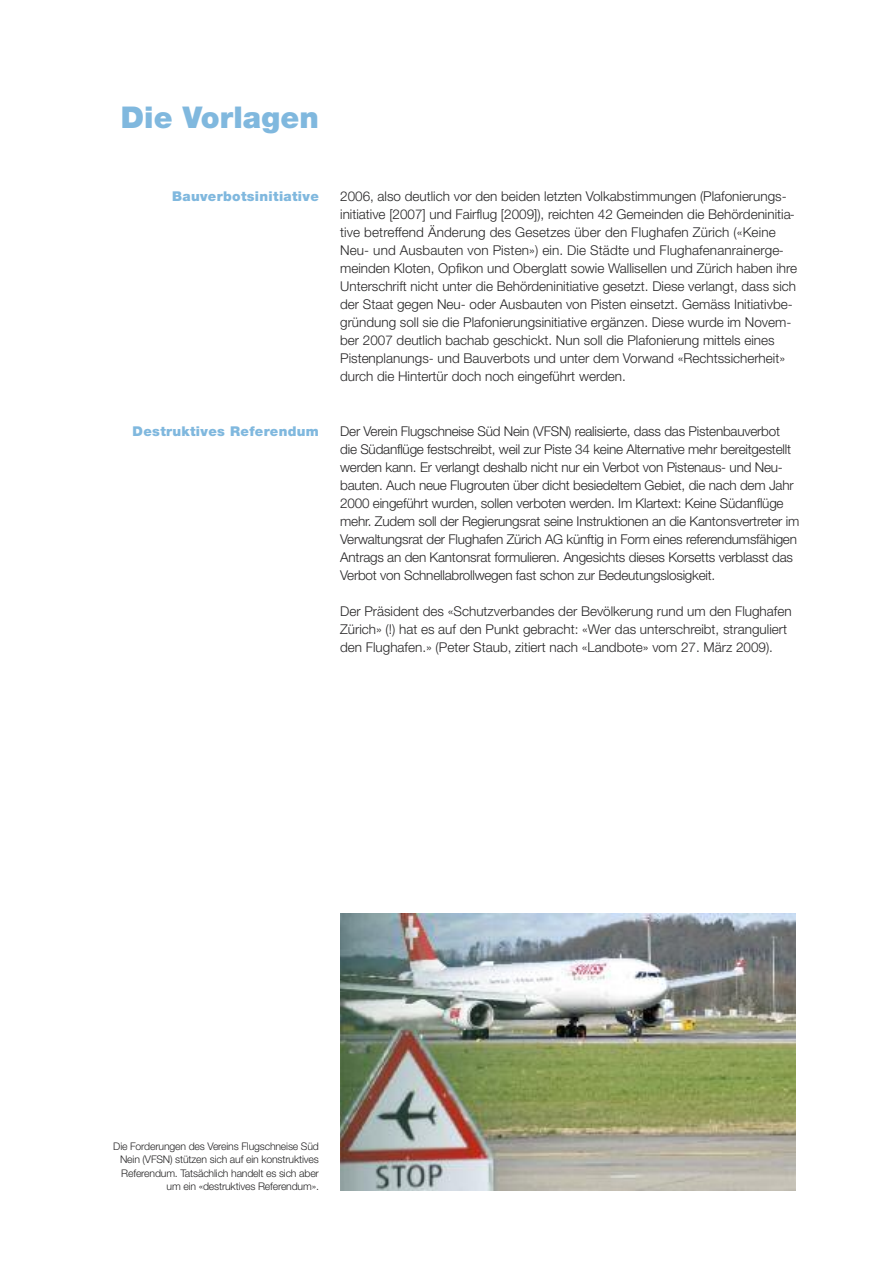
<style>
.page{position:relative;width:893px;height:1263px;background:#fff}
.page>*{position:absolute;margin:0;border:0;box-sizing:border-box;transform-origin:0 0}
.t1{font:900 30px "Helvetica Neue";letter-spacing:.005em;color:#80b8de}
.t2{font:300 13.5px/18px "Helvetica Neue";color:#272627}
.t3{font:900 13.5px "Helvetica Neue";letter-spacing:.025em;color:#80b8de}
.t4{font:300 10.5px/13.5px "Helvetica Neue";letter-spacing:-.015em;color:#272627;text-align:right}
</style>
<div class="page">
<img style="left:340px;top:913px;width:455px;height:278px">
<h1 class="t1" style="left:121px;top:106px;width:200px">Die Vorlagen</h1>
<p class="t3" style="left:172px;top:191px;width:148px">Bauverbotsinitiative</p>
<p class="t3" style="left:133px;top:426px;width:188px">Destruktives Referendum</p>
<p class="t2" style="left:340px;top:188px;width:458px">2006, also deutlich vor den beiden letzten Volkabstimmungen (Plafonierungs&shy;initiative [2007] und Fairflug [2009]), reichten 42 Gemeinden die Behördeninitia&shy;tive betreffend Änderung des Gesetzes über den Flughafen Zürich («Keine Neu- und Ausbauten von Pisten») ein. Die Städte und Flughafenanrainerge&shy;meinden Kloten, Opfikon und Oberglatt sowie Wallisellen und Zürich haben ihre Unterschrift nicht unter die Behördeninitiative gesetzt. Diese verlangt, dass sich der Staat gegen Neu- oder Ausbauten von Pisten einsetzt. Gemäss Initiativbe&shy;gründung soll sie die Plafonierungsinitiative ergänzen. Diese wurde im Novem&shy;ber 2007 deutlich bachab geschickt. Nun soll die Plafonierung mittels eines Pistenplanungs- und Bauverbots und unter dem Vorwand «Rechtssicherheit» durch die Hintertür doch noch eingeführt werden.</p>
<p class="t2" style="left:340px;top:424px;width:461px">Der Verein Flugschneise Süd Nein (VFSN) realisierte, dass das Pistenbauverbot die Südanflüge festschreibt, weil zur Piste 34 keine Alternative mehr bereitgestellt werden kann. Er verlangt deshalb nicht nur ein Verbot von Pistenaus- und Neu&shy;bauten. Auch neue Flugrouten über dicht besiedeltem Gebiet, die nach dem Jahr 2000 eingeführt wurden, sollen verboten werden. Im Klartext: Keine Südanflüge mehr. Zudem soll der Regierungsrat seine Instruktionen an die Kantonsvertreter im Verwaltungsrat der Flughafen Zürich AG künftig in Form eines referendumsfähigen Antrags an den Kantonsrat formulieren. Angesichts dieses Korsetts verblasst das Verbot von Schnellabrollwegen fast schon zur Bedeutungslosigkeit.</p>
<p class="t2" style="left:340px;top:604px;width:453px">Der Präsident des «Schutzverbandes der Bevölkerung rund um den Flughafen<br>Zürich» (!) hat es auf den Punkt gebracht: «Wer das unterschreibt, stranguliert den Flughafen.» (Peter Staub, zitiert nach «Landbote» vom 27. März 2009).</p>
<p class="t4" style="left:113px;top:1140px;width:207px">Die Forderungen des Vereins Flugschneise Süd Nein (VFSN) stützen sich auf ein konstruktives Referendum. Tatsächlich handelt es sich aber um ein «destruktives Referendum».</p>
</div>
